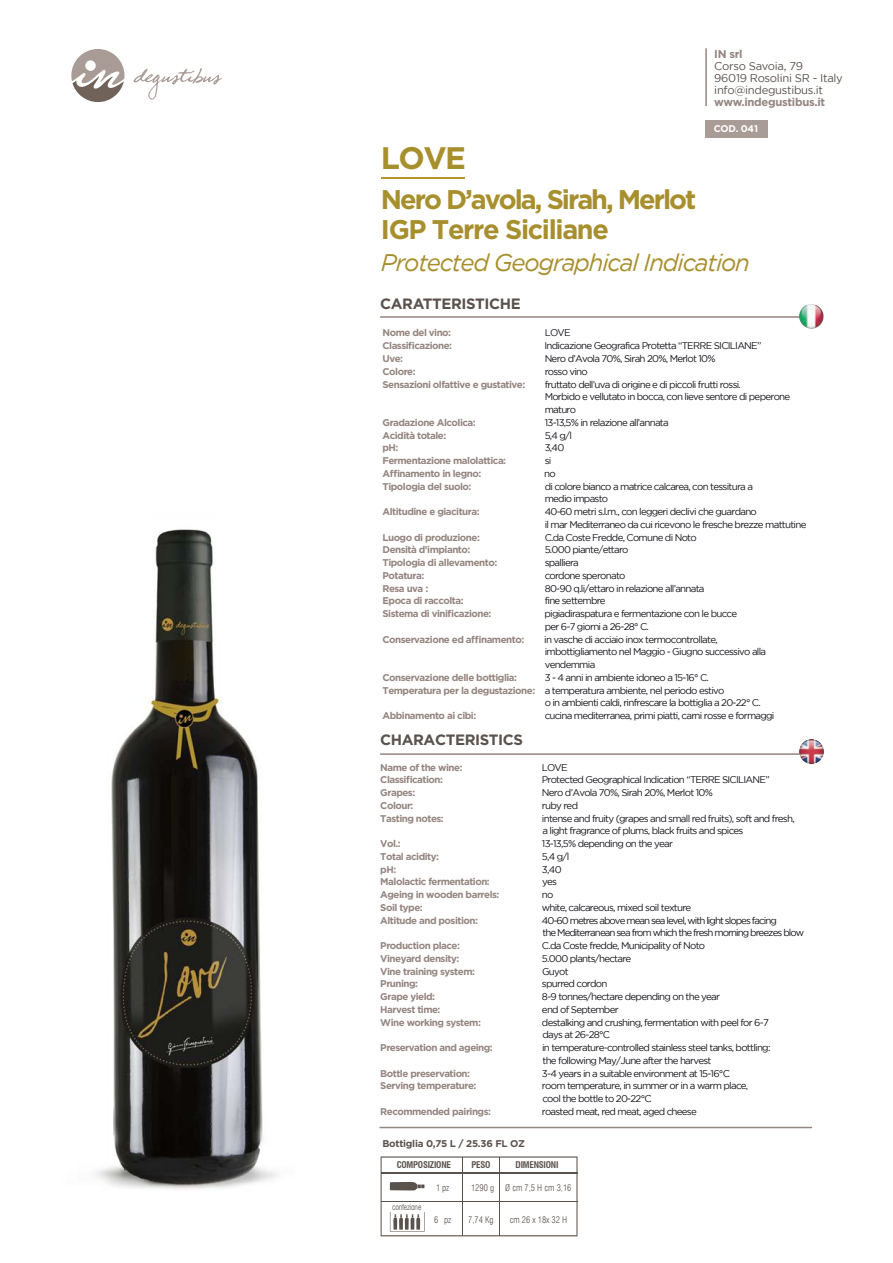
<style>
.page{position:relative;width:893px;height:1263px;background:#fff}
.page>*{position:absolute;margin:0;border:0;box-sizing:border-box;transform-origin:0 0}
.t1{font:700 31.05px "Gotham";color:#a88f2e}
.t2{font:700 27px/30px "Gotham";letter-spacing:-.075em;color:#a88f2e}
.t3{font:italic 24px "Gotham";letter-spacing:-.05em;color:#a88f2e}
.t4{font:700 15px "Gotham";letter-spacing:-.025em;color:#5a524d}
.t5{font:11.25px/12px "Gotham";letter-spacing:-.025em;color:#5a524d}
.t6{font:9.75px/12.8px "Gotham";letter-spacing:-.075em;color:#17141a}
.t7{font:700 9.75px "Gotham";letter-spacing:-.05em;color:#95857f}
.t8{font:9.75px/12.8px "Gotham";letter-spacing:-.1em;color:#17141a}
.t9{font:700 9.75px "Gotham";letter-spacing:-.025em;color:#5a524d}
.t10{font:700 9.75px "Gotham";letter-spacing:-.025em;color:#fff}
.t11{font:300 condensed 9px "Swiss 721 BT";color:#5a524d}
.t12{font:700 condensed 9px "Swiss 721 BT";letter-spacing:-.025em;color:#5a524d}
.t13{font:300 condensed 8.1px "Swiss 721 BT";letter-spacing:-.025em;color:#5a524d}
.s1{font-weight:700;color:#95857f}
.s2{color:#5b534e}
.s3{font-size:8.55px}
</style>
<div class="page">
<hr style="left:381px;top:177px;width:84px;height:1px;background:#b5942b">
<hr style="left:705px;top:48px;width:2px;height:58px;background:#95857f">
<hr style="left:380px;top:316px;width:432px;height:2px;background:#95857f">
<hr style="left:380px;top:753px;width:432px;height:2px;background:#95857f">
<img style="left:799px;top:739px;width:25px;height:24px">
<img style="left:800px;top:304px;width:24px;height:24px">
<svg style="left:133px;top:68px;width:89px;height:32px"></svg>
<svg style="left:71px;top:49px;width:53px;height:53px"></svg>
<hr style="left:380px;top:1127px;width:432px;height:1px;background:#95857f">
<div style="left:706px;top:120px;width:62px;height:18px;background:#a99b95"></div>
<img style="left:95px;top:529px;width:183px;height:660px">
<svg style="left:381px;top:1156px;width:196px;height:80px"></svg>
<hr style="left:381px;top:1201px;width:196px;height:1px;background:#5a524d">
<p class="t5" style="left:714px;top:48px;width:130px"><span class="s1">IN srl<br></span>Corso Savoia, 79<br>96019 Rosolini SR - Italy info@indegustibus.it <span class="s1">www.indegustibus.it</span></p>
<p class="t10" style="left:714px;top:122px;width:46px">COD. 041</p>
<p class="t1" style="left:381px;top:137px;width:87px">LOVE</p>
<p class="t2" style="left:381px;top:185px;width:317px">Nero D’avola, Sirah, Merlot<br>IGP Terre Siciliane</p>
<p class="t3" style="left:381px;top:249px;width:370px">Protected Geographical Indication</p>
<p class="t4" style="left:380px;top:294px;width:142px">CARATTERISTICHE</p>
<p class="t7" style="left:382px;top:327px;width:70px">Nome del vino:</p>
<p class="t6" style="left:545px;top:326px;width:27px">LOVE</p>
<p class="t7" style="left:382px;top:339px;width:71px">Classificazione:</p>
<p class="t6" style="left:544px;top:339px;width:218px">Indicazione Geografica Protetta “TERRE SICILIANE”</p>
<p class="t7" style="left:382px;top:352px;width:22px">Uve:</p>
<p class="t6" style="left:545px;top:352px;width:172px">Nero d’Avola 70%, Sirah 20%, Merlot 10%</p>
<p class="t7" style="left:382px;top:365px;width:35px">Colore:</p>
<p class="t6" style="left:545px;top:365px;width:45px">rosso vino</p>
<p class="t7" style="left:382px;top:378px;width:144px">Sensazioni olfattive e gustative:</p>
<p class="t6" style="left:545px;top:377px;width:247px">fruttato dell’uva di origine e di piccoli frutti rossi.<br>Morbido e vellutato in bocca, con lieve sentore di peperone maturo</p>
<p class="t7" style="left:382px;top:416px;width:95px">Gradazione Alcolica:</p>
<p class="t6" style="left:545px;top:416px;width:126px">13-13,5% in relazione all’annata</p>
<p class="t7" style="left:382px;top:429px;width:65px">Acidità totale:</p>
<p class="t6" style="left:545px;top:428px;width:29px">5,4 g/l</p>
<p class="t7" style="left:382px;top:441px;width:17px">pH:</p>
<p class="t6" style="left:545px;top:441px;width:21px">3,40</p>
<p class="t7" style="left:382px;top:454px;width:125px">Fermentazione malolattica:</p>
<p class="t6" style="left:545px;top:454px;width:8px">si</p>
<p class="t7" style="left:382px;top:467px;width:100px">Affinamento in legno:</p>
<p class="t6" style="left:544px;top:467px;width:13px">no</p>
<p class="t7" style="left:382px;top:480px;width:90px">Tipologia del suolo:</p>
<p class="t6" style="left:545px;top:480px;width:210px">di colore bianco a matrice calcarea, con tessitura a medio impasto</p>
<p class="t7" style="left:382px;top:505px;width:99px">Altitudine e giacitura:</p>
<p class="t6" style="left:545px;top:505px;width:263px">40-60 metri s.l.m., con leggeri declivi che guardano<br>il mar Mediterraneo da cui ricevono le fresche brezze mattutine</p>
<p class="t7" style="left:382px;top:531px;width:99px">Luogo di produzione:</p>
<p class="t6" style="left:545px;top:531px;width:154px">C.da Coste Fredde, Comune di Noto</p>
<p class="t7" style="left:382px;top:543px;width:89px">Densità d’impianto:</p>
<p class="t6" style="left:545px;top:543px;width:85px">5.000 piante/ettaro</p>
<p class="t7" style="left:382px;top:556px;width:116px">Tipologia di allevamento:</p>
<p class="t6" style="left:545px;top:556px;width:36px">spalliera</p>
<p class="t7" style="left:382px;top:569px;width:43px">Potatura:</p>
<p class="t6" style="left:545px;top:569px;width:82px">cordone speronato</p>
<p class="t7" style="left:382px;top:582px;width:47px">Resa uva :</p>
<p class="t6" style="left:545px;top:582px;width:161px">80-90 q.li/ettaro in relazione all’annata</p>
<p class="t7" style="left:382px;top:594px;width:83px">Epoca di raccolta:</p>
<p class="t6" style="left:545px;top:594px;width:63px">fine settembre</p>
<p class="t7" style="left:382px;top:607px;width:110px">Sistema di vinificazione:</p>
<p class="t6" style="left:544px;top:607px;width:194px">pigiadiraspatura e fermentazione con le bucce per 6-7 giorni a 26-28° C.</p>
<p class="t7" style="left:382px;top:633px;width:143px">Conservazione ed affinamento:</p>
<p class="t6" style="left:544px;top:633px;width:224px">in vasche di acciaio inox termocontrollate, imbottigliamento nel Maggio - Giugno successivo alla vendemmia</p>
<p class="t7" style="left:382px;top:671px;width:136px">Conservazione delle bottiglia:</p>
<p class="t6" style="left:545px;top:671px;width:166px">3 - 4 anni in ambiente idoneo a 15-16° C.</p>
<p class="t6" style="left:382px;top:684px;width:343px"><span class="s1">Temperatura per la degustazione:</span> a temperatura ambiente, nel periodo estivo</p>
<p class="t6" style="left:545px;top:696px;width:218px">o in ambienti caldi, rinfrescare la bottiglia a 20-22° C.</p>
<p class="t7" style="left:382px;top:709px;width:95px">Abbinamento ai cibi:</p>
<p class="t6" style="left:545px;top:709px;width:231px">cucina mediterranea, primi piatti, carni rosse e formaggi</p>
<p class="t4" style="left:380px;top:729px;width:145px">CHARACTERISTICS</p>
<p class="t7" style="left:380px;top:761px;width:84px">Name of the wine:</p>
<p class="t6" style="left:542px;top:761px;width:27px">LOVE</p>
<p class="t7" style="left:380px;top:773px;width:64px">Classification:</p>
<p class="t6" style="left:542px;top:773px;width:229px">Protected Geographical Indication “TERRE SICILIANE”</p>
<p class="t7" style="left:380px;top:786px;width:36px">Grapes:</p>
<p class="t6" style="left:542px;top:786px;width:172px">Nero d’Avola 70%, Sirah 20%, Merlot 10%</p>
<p class="t7" style="left:380px;top:799px;width:35px">Colour:</p>
<p class="t6" style="left:542px;top:799px;width:38px">ruby red</p>
<p class="t7" style="left:380px;top:812px;width:65px">Tasting notes:</p>
<p class="t6" style="left:542px;top:812px;width:254px">intense and fruity (grapes and small red fruits), soft and fresh, a light fragrance of plums, black fruits and spices</p>
<p class="t7" style="left:380px;top:837px;width:22px">Vol.:</p>
<p class="t6" style="left:542px;top:837px;width:133px">13-13,5% depending on the year</p>
<p class="t7" style="left:380px;top:850px;width:60px">Total acidity:</p>
<p class="t6" style="left:542px;top:850px;width:29px">5,4 g/l</p>
<p class="t7" style="left:380px;top:863px;width:17px">pH:</p>
<p class="t6" style="left:542px;top:863px;width:21px">3,40</p>
<p class="t7" style="left:380px;top:875px;width:111px">Malolactic fermentation:</p>
<p class="t6" style="left:542px;top:875px;width:16px">yes</p>
<p class="t7" style="left:380px;top:888px;width:121px">Ageing in wooden barrels:</p>
<p class="t6" style="left:542px;top:888px;width:13px">no</p>
<p class="t7" style="left:380px;top:901px;width:44px">Soil type:</p>
<p class="t6" style="left:542px;top:901px;width:151px">white, calcareous, mixed soil texture</p>
<p class="t7" style="left:380px;top:914px;width:99px">Altitude and position:</p>
<p class="t8" style="left:542px;top:914px;width:264px">40-60 metres above mean sea level, with light slopes facing<br>the Mediterranean sea from which the fresh morning breezes blow</p>
<p class="t7" style="left:380px;top:939px;width:81px">Production place:</p>
<p class="t6" style="left:542px;top:939px;width:165px">C.da Coste fredde, Municipality of Noto</p>
<p class="t7" style="left:380px;top:952px;width:80px">Vineyard density:</p>
<p class="t6" style="left:542px;top:952px;width:91px">5.000 plants/hectare</p>
<p class="t7" style="left:380px;top:965px;width:96px">Vine training system:</p>
<p class="t6" style="left:542px;top:965px;width:28px">Guyot</p>
<p class="t7" style="left:380px;top:977px;width:39px">Pruning:</p>
<p class="t6" style="left:542px;top:977px;width:67px">spurred cordon</p>
<p class="t7" style="left:380px;top:990px;width:56px">Grape yield:</p>
<p class="t6" style="left:542px;top:990px;width:180px">8-9 tonnes/hectare depending on the year</p>
<p class="t7" style="left:380px;top:1003px;width:62px">Harvest time:</p>
<p class="t6" style="left:542px;top:1003px;width:78px">end of September</p>
<p class="t7" style="left:380px;top:1016px;width:102px">Wine working system:</p>
<p class="t6" style="left:542px;top:1016px;width:228px">destalking and crushing, fermentation with peel for 6-7 days at 26-28°C</p>
<p class="t7" style="left:380px;top:1041px;width:114px">Preservation and ageing:</p>
<p class="t6" style="left:542px;top:1041px;width:230px">in temperature-controlled stainless steel tanks, bottling: the following May/June after the harvest</p>
<p class="t7" style="left:380px;top:1067px;width:91px">Bottle preservation:</p>
<p class="t6" style="left:542px;top:1067px;width:189px">3-4 years in a suitable environment at 15-16°C</p>
<p class="t7" style="left:380px;top:1079px;width:98px">Serving temperature:</p>
<p class="t6" style="left:542px;top:1079px;width:208px">room temperature, in summer or in a warm place, cool the bottle to 20-22°C</p>
<p class="t7" style="left:380px;top:1105px;width:112px">Recommended pairings:</p>
<p class="t6" style="left:542px;top:1105px;width:157px">roasted meat, red meat, aged cheese</p>
<p class="t9" style="left:382px;top:1137px;width:144px">Bottiglia 0,75 L / <span class="s2">25.36 FL OZ</span></p>
<p class="t12" style="left:397px;top:1160px;width:56px">COMPOSIZIONE</p>
<p class="t12" style="left:471px;top:1160px;width:20px">PESO</p>
<p class="t12" style="left:516px;top:1160px;width:44px">DIMENSIONI</p>
<p class="t13" style="left:392px;top:1202px;width:31px">confezione</p>
<p class="t11" style="left:436px;top:1182px;width:14px">1 pz</p>
<p class="t11" style="left:471px;top:1182px;width:102px">1290 <span class="s3">g</span> Ø cm 7,5 H cm 3,16</p>
<p class="t11" style="left:434px;top:1214px;width:18px">6 pz</p>
<p class="t11" style="left:468px;top:1214px;width:27px">7,74 Kg</p>
<p class="t11" style="left:510px;top:1214px;width:59px">cm 26 x 18x 32 H</p>
</div>
